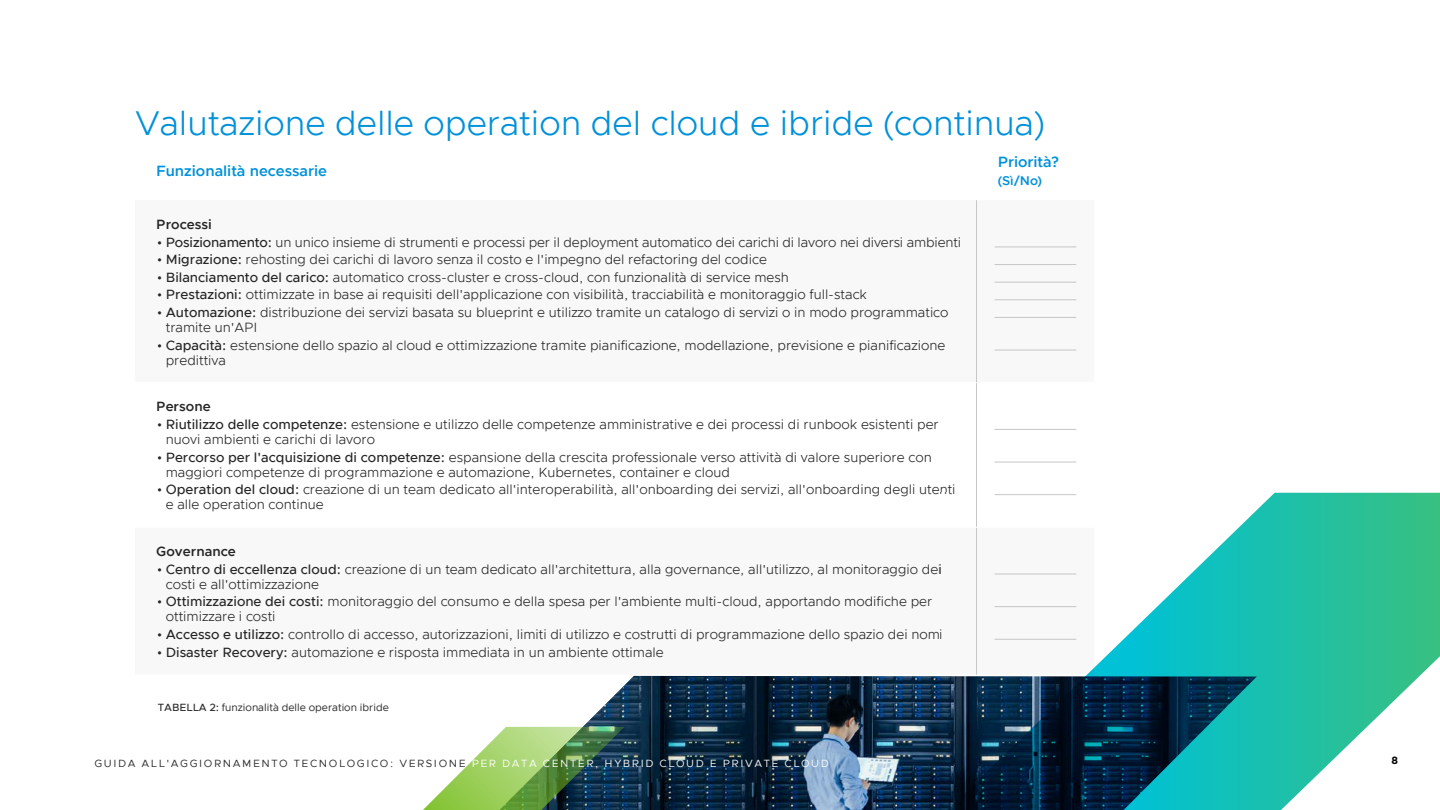
<style>
.page{position:relative;width:1440px;height:810px;background:#fff}
.page>*{position:absolute;margin:0;border:0;box-sizing:border-box;transform-origin:0 0}
.t1{font:300 34.5px "Metropolis";color:#0091da}
.t2{font:600 15px "Metropolis";color:#0091da}
.t3{font:300 13.5px/15px "Metropolis";color:#262626}
.t4{font:600 13.5px "Metropolis";color:#262626}
.t5{font:600 12.75px "Metropolis";color:#0091da}
.t6{font:10.5px "Metropolis";letter-spacing:.15em;color:#262626}
.t7{font:10.5px "Metropolis";color:#262626}
.t8{font:700 10.5px "Gotham";color:#000}
.s1{font-weight:500}
.s2{color:#fff}
</style>
<div class="page">
<hr style="left:976px;top:200px;width:1px;height:182px;background:#c6c6c7">
<hr style="left:976px;top:383px;width:1px;height:144px;background:#c6c6c7">
<hr style="left:994px;top:247px;width:82px;height:1px;background:#c6c6c7">
<hr style="left:994px;top:264px;width:82px;height:1px;background:#c6c6c7">
<hr style="left:994px;top:282px;width:82px;height:1px;background:#c6c6c7">
<hr style="left:994px;top:299px;width:82px;height:1px;background:#c6c6c7">
<hr style="left:994px;top:317px;width:82px;height:1px;background:#c6c6c7">
<hr style="left:994px;top:350px;width:82px;height:1px;background:#c6c6c7">
<hr style="left:994px;top:429px;width:82px;height:1px;background:#c6c6c7">
<hr style="left:994px;top:462px;width:82px;height:1px;background:#c6c6c7">
<img style="left:506px;top:676px;width:434px;height:134px">
<svg style="left:940px;top:493px;width:500px;height:317px"></svg>
<svg style="left:423px;top:727px;width:201px;height:83px"></svg>
<h1 class="t1" style="left:135px;top:102px;width:912px">Valutazione delle operation del cloud e ibride (continua)</h1>
<p class="t2" style="left:156px;top:162px;width:172px">Funzionalità necessarie</p>
<p class="t2" style="left:998px;top:153px;width:63px">Priorità?</p>
<p class="t5" style="left:998px;top:173px;width:46px">(Sì/No)</p>
<p class="t4" style="left:156px;top:216px;width:57px">Processi</p>
<p class="t3" style="left:157px;top:234px;width:806px">• <span class="s1">Posizionamento:</span> un unico insieme di strumenti e processi per il deployment automatico dei carichi di lavoro nei diversi ambienti</p>
<p class="t3" style="left:157px;top:252px;width:612px">• <span class="s1">Migrazione:</span> rehosting dei carichi di lavoro senza il costo e l'impegno del refactoring del codice</p>
<p class="t3" style="left:157px;top:270px;width:634px">• <span class="s1">Bilanciamento del carico:</span> automatico cross-cluster e cross-cloud, con funzionalità di service mesh</p>
<p class="t3" style="left:157px;top:287px;width:712px">• <span class="s1">Prestazioni:</span> ottimizzate in base ai requisiti dell'applicazione con visibilità, tracciabilità e monitoraggio full-stack</p>
<p class="t3" style="left:166px;top:305px;width:784px;text-indent:-9px">• <span class="s1">Automazione:</span> distribuzione dei servizi basata su blueprint e utilizzo tramite un catalogo di servizi o in modo programmatico tramite un'API</p>
<p class="t3" style="left:166px;top:338px;width:781px;text-indent:-9px">• <span class="s1">Capacità:</span> estensione dello spazio al cloud e ottimizzazione tramite pianificazione, modellazione, previsione e pianificazione predittiva</p>
<p class="t4" style="left:156px;top:398px;width:56px">Persone</p>
<p class="t3" style="left:166px;top:417px;width:774px;text-indent:-9px">• <span class="s1">Riutilizzo delle competenze:</span> estensione e utilizzo delle competenze amministrative e dei processi di runbook esistenti per nuovi ambienti e carichi di lavoro</p>
<p class="t3" style="left:166px;top:449px;width:767px;text-indent:-9px">• <span class="s1">Percorso per l'acquisizione di competenze:</span> espansione della crescita professionale verso attività di valore superiore con maggiori competenze di programmazione e automazione, Kubernetes, container e cloud</p>
<p class="t3" style="left:166px;top:482px;width:791px;text-indent:-9px">• <span class="s1">Operation del cloud:</span> creazione di un team dedicato all'interoperabilità, all'onboarding dei servizi, all'onboarding degli utenti e alle operation continue</p>
<p class="t4" style="left:156px;top:543px;width:81px">Governance</p>
<p class="t3" style="left:166px;top:561px;width:777px;text-indent:-9px">• <span class="s1">Centro di eccellenza cloud:</span> creazione di un team dedicato all'architettura, alla governance, all'utilizzo, al monitoraggio dei costi e all'ottimizzazione</p>
<p class="t3" style="left:166px;top:594px;width:768px;text-indent:-9px">• <span class="s1">Ottimizzazione dei costi:</span> monitoraggio del consumo e della spesa per l'ambiente multi-cloud, apportando modifiche per ottimizzare i costi</p>
<p class="t3" style="left:157px;top:627px;width:788px">• <span class="s1">Accesso e utilizzo:</span> controllo di accesso, autorizzazioni, limiti di utilizzo e costrutti di programmazione dello spazio dei nomi</p>
<p class="t3" style="left:157px;top:644px;width:509px">• <span class="s1">Disaster Recovery:</span> automazione e risposta immediata in un ambiente ottimale</p>
<p class="t7" style="left:158px;top:701px;width:233px"><span class="s1">TABELLA 2:</span> funzionalità delle operation ibride</p>
<p class="t6" style="left:94px;top:757px;width:736px">GUIDA ALL'AGGIORNAMENTO TECNOLOGICO: VERSIONE <span class="s2">PER DATA CENTER, HYBRID CLOUD E PRIVATE CLOUD</span></p>
<p class="t8" style="left:1392px;top:754px;width:8px">8</p>
</div>
